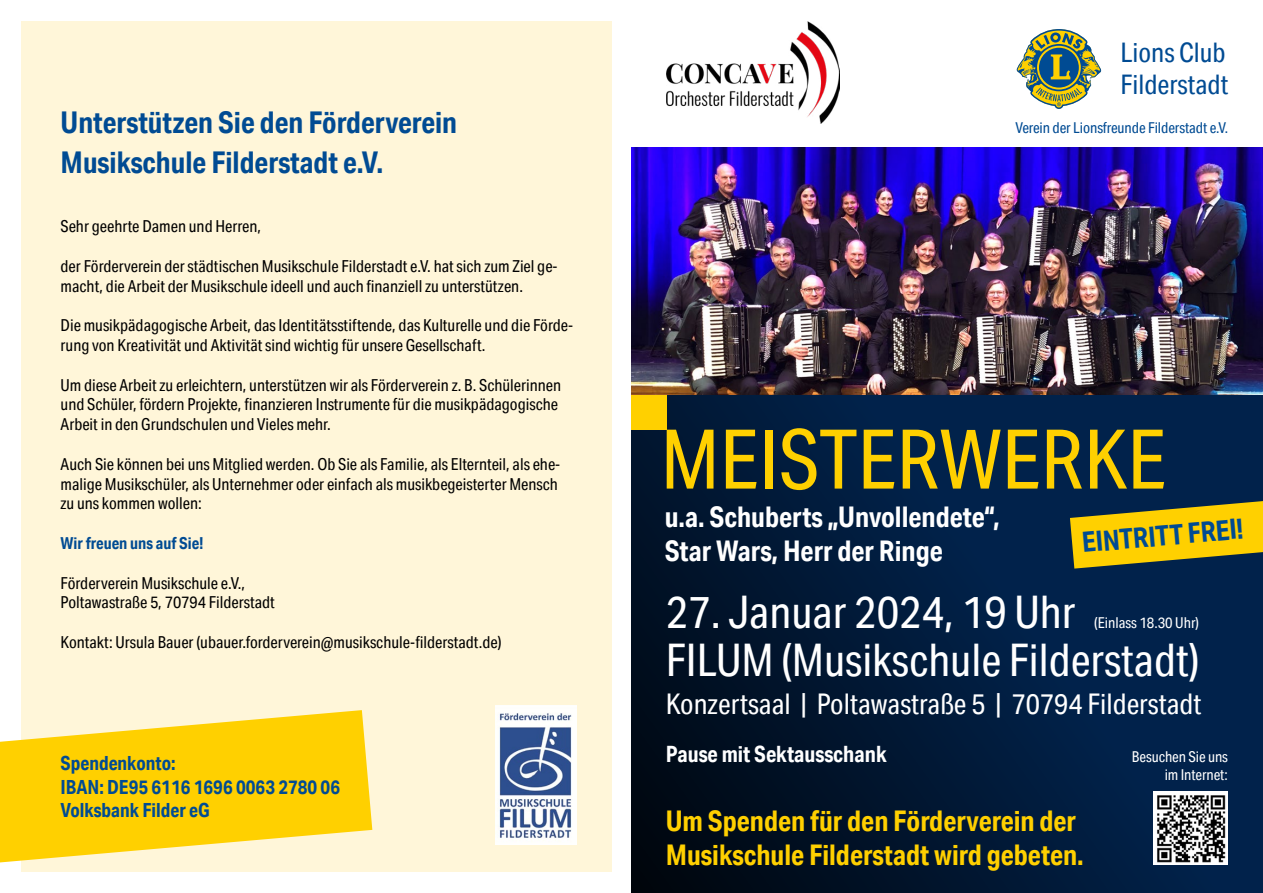
<style>
.page{position:relative;width:1263px;height:893px;background:#fff}
.page>*{position:absolute;margin:0;border:0;box-sizing:border-box;transform-origin:0 0}
.t1{font:82.5px "Aktiv Grotesk Cd";color:#ffd000}
.t2{font:45px "Aktiv Grotesk Cd";color:#fff}
.t3{font:700 30px/39.6px "Aktiv Grotesk Cd";color:#004b93}
.t4{font:700 28.5px/34.2px "Aktiv Grotesk Cd";color:#ffd000}
.t5{font:700 28.5px/34.2px "Aktiv Grotesk Cd";color:#fff}
.t6{font:28.5px "Aktiv Grotesk Cd";color:#fff}
.t7{font:700 27.9px "Aktiv Grotesk Cd";color:#004b93}
.t8{font:27px/32.4px "Aktiv Grotesk Cd";color:#004b93}
.t9{font:700 22.5px "Aktiv Grotesk Cd";color:#fff}
.t10{font:700 19.5px/23.4px "Aktiv Grotesk Cd";color:#004b93}
.t11{font:16.5px/19.8px "Aktiv Grotesk Cd";color:#000}
.t12{font:700 16.5px "Aktiv Grotesk Cd";color:#004b93}
.t13{font:15px/18px "Aktiv Grotesk Cd";letter-spacing:-.005em;color:#fff;text-align:right}
.t14{font:15px "Aktiv Grotesk Cd";letter-spacing:-.005em;color:#004b93}
</style>
<div class="page">
<svg style="left:631px;top:394px;width:632px;height:499px;background:#011a3a"></svg>
<div style="left:631px;top:394px;width:36px;height:36px;background:#ffd000"></div>
<img style="left:631px;top:148px;width:632px;height:246px">
<img style="left:667px;top:21px;width:172px;height:102px">
<div style="left:1154px;top:791px;width:74px;height:74px;background:#fff"></div>
<img style="left:1157px;top:795px;width:69px;height:68px">
<svg style="left:1017px;top:29px;width:84px;height:80px"></svg>
<svg style="left:1070px;top:501px;width:193px;height:68px;background:#bda313"></svg>
<div style="left:21px;top:21px;width:590px;height:851px;background:#fff6d9"></div>
<svg style="left:0;top:710px;width:372px;height:152px;fill:#ffd000"></svg>
<img style="left:495px;top:706px;width:81px;height:138px">
<h3 class="t3" style="left:61px;top:102px;width:398px">Unterstützen Sie den Förderverein<br>Musikschule Filderstadt e.V.</h3>
<p class="t11" style="left:61px;top:216px;width:202px">Sehr geehrte Damen und Herren,</p>
<p class="t11" style="left:61px;top:256px;width:498px">der Förderverein der städtischen Musikschule Filderstadt e.V. hat sich zum Ziel ge&shy;macht, die Arbeit der Musikschule ideell und auch finanziell zu unterstützen.</p>
<p class="t11" style="left:61px;top:315px;width:514px">Die musikpädagogische Arbeit, das Identitätsstiftende, das Kulturelle und die Förde&shy;rung von Kreativität und Aktivität sind wichtig für unsere Gesellschaft.</p>
<p class="t11" style="left:61px;top:375px;width:502px">Um diese Arbeit zu erleichtern, unterstützen wir als Förderverein z. B. Schülerinnen und Schüler, fördern Projekte, finanzieren Instrumente für die musikpädagogische<br>Arbeit in den Grundschulen und Vieles mehr.</p>
<p class="t11" style="left:61px;top:454px;width:501px">Auch Sie können bei uns Mitglied werden. Ob Sie als Familie, als Elternteil, als ehe&shy;malige Musikschüler, als Unternehmer oder einfach als musikbegeisterter Mensch zu uns kommen wollen:</p>
<p class="t12" style="left:61px;top:533px;width:144px">Wir freuen uns auf Sie!</p>
<p class="t11" style="left:61px;top:573px;width:216px">Förderverein Musikschule e.V.,<br>Poltawastraße 5, 70794 Filderstadt</p>
<p class="t11" style="left:61px;top:632px;width:442px">Kontakt: Ursula Bauer (ubauer.forderverein@musikschule-filderstadt.de)</p>
<p class="t10" style="left:61px;top:752px;width:281px">Spendenkonto:<br>IBAN: DE95 6116 1696 0063 2780 06<br>Volksbank Filder eG</p>
<h3 class="t8" style="left:1120px;top:36px;width:109px">Lions Club<br>Filderstadt</h3>
<p class="t14" style="left:1015px;top:119px;width:214px">Verein der Lionsfreunde Filderstadt e.V.</p>
<h1 class="t1" style="left:660px;top:410px;width:507px">MEISTERWERKE</h1>
<h3 class="t5" style="left:665px;top:499px;width:337px">u.a. Schuberts „Unvollendete“,<br>Star Wars, Herr der Ringe</h3>
<h3 class="t7" style="left:1080px;top:525px;width:163px;rotate:-5deg">EINTRITT FREI!</h3>
<h2 class="t2" style="left:666px;top:586px;width:411px">27. Januar 2024, 19 Uhr</h2>
<p class="t13" style="left:1094px;top:614px;width:106px">(Einlass 18.30 Uhr)</p>
<h2 class="t2" style="left:666px;top:634px;width:535px">FILUM (Musikschule Filderstadt)</h2>
<h3 class="t6" style="left:666px;top:687px;width:537px">Konzertsaal | Poltawastraße 5 | 70794 Filderstadt</h3>
<h3 class="t9" style="left:666px;top:740px;width:222px">Pause mit Sektausschank</h3>
<p class="t13" style="left:1132px;top:747px;width:97px">Besuchen Sie uns im Internet:</p>
<h3 class="t4" style="left:666px;top:803px;width:419px">Um Spenden für den Förderverein der<br>Musikschule Filderstadt wird gebeten.</h3>
</div>
